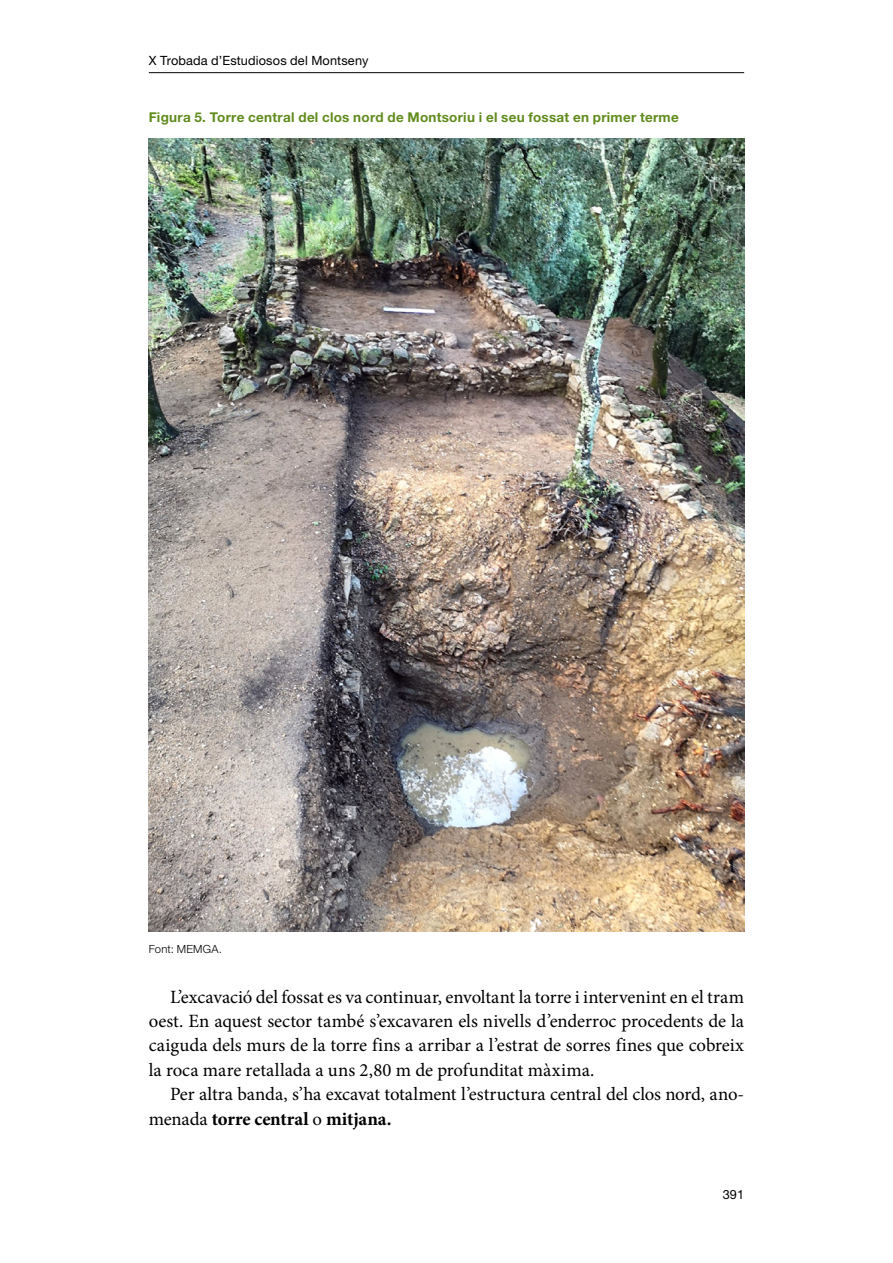
<style>
.page{position:relative;width:893px;height:1263px;background:#fff}
.page>*{position:absolute;margin:0;border:0;box-sizing:border-box;transform-origin:0 0}
.Text_N1__Sangria{font:18.75px/24.5px "Minion Pro";letter-spacing:-.005em;color:#000;text-align:justify}
.Taulas_Color_Titol{font:700 13.5px "Helvetica Neue LT Std";letter-spacing:.02em;color:#618b1d}
.t1{font:12.75px "Helvetica Neue LT Std";letter-spacing:.01em;color:#000}
.Taulas_Color_Font{font:300 11.25px "Helvetica Neue LT Std";letter-spacing:.015em;color:#000}
.s1{font-weight:700}
</style>
<div class="page">
<hr style="left:149px;top:72px;width:595px;height:1px;background:#000">
<img style="left:149px;top:138px;width:595px;height:794px">
<p class="t1" style="left:149px;top:53px;width:221px">X Trobada d’Estudiosos del Montseny</p>
<p class="Taulas_Color_Titol" style="left:149px;top:109px;width:531px">Figura 5. Torre central del clos nord de Montsoriu i el seu fossat en primer terme</p>
<p class="Taulas_Color_Font" style="left:149px;top:942px;width:75px">Font: MEMGA.</p>
<p class="Text_N1__Sangria" style="left:149px;top:984px;width:597px;text-indent:21px">L’excavació del fossat es va continuar, envoltant la torre i intervenint en el tram oest. En aquest sector també s’excavaren els nivells d’enderroc procedents de la caiguda dels murs de la torre fins a arribar a l’estrat de sorres fines que cobreix la roca mare retallada a uns 2,80 m de profunditat màxima.</p>
<p class="Text_N1__Sangria" style="left:149px;top:1082px;width:597px;text-indent:21px">Per altra banda, s’ha excavat totalment l’estructura central del clos nord, ano&shy;menada <span class="s1">torre central</span> o <span class="s1">mitjana.</span></p>
<p class="t1" style="left:723px;top:1186px;width:23px">391</p>
</div>
